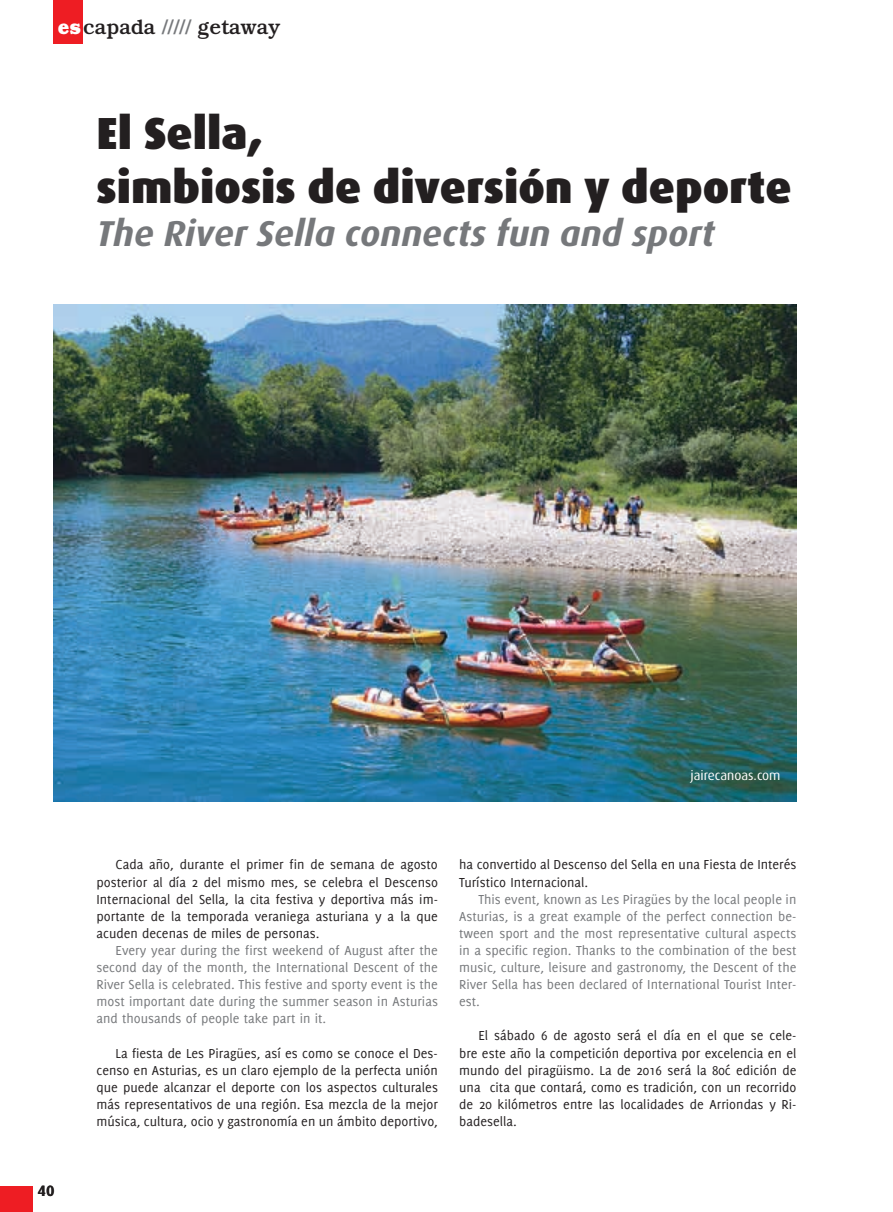
<style>
.page{position:relative;width:893px;height:1212px;background:#fff}
.page>*{position:absolute;margin:0;border:0;box-sizing:border-box;transform-origin:0 0}
.t1{font:900 45px/54px "Dax";color:#231f20}
.t2{font:italic 700 36px "Dax";color:#76787b}
.t3{font:500 21px "Bookman Std";color:#231f20}
.t4{font:700 15px "Dax";color:#231f20}
.t5{font:14.25px/17.1px "Delicious";color:#231f20;text-align:justify}
.t6{font:14.25px/17.1px "Delicious";color:#76787b;text-align:justify}
.t7{font:13.5px "Dax";color:#fff}
.s1{font-weight:700;color:#fff}
.s2{color:#76787b}
</style>
<div class="page">
<div style="left:53px;top:0;width:30px;height:43px;background:#ee1d23"></div>
<div style="left:0;top:1186px;width:33px;height:26px;background:#ee1d23"></div>
<img style="left:53px;top:304px;width:743px;height:498px">
<h3 class="t3" style="left:58px;top:15px;width:224px"><span class="s1">es</span>capada <span class="s2">/////</span> getaway</h3>
<h1 class="t1" style="left:97px;top:107px;width:696px">El Sella,<br>simbiosis de diversión y deporte</h1>
<h2 class="t2" style="left:97px;top:214px;width:620px">The River Sella connects fun and sport</h2>
<p class="t4" style="left:38px;top:1182px;width:18px">40</p>
<p class="t7" style="left:690px;top:767px;width:92px">jairecanoas.com</p>
<p class="t5" style="left:97px;top:856px;width:343px;text-indent:19px">Cada año, durante el primer fin de semana de agosto posterior al día 2 del mismo mes, se celebra el Descenso Internacional del Sella, la cita festiva y deportiva más im&shy;portante de la temporada veraniega asturiana y a la que acuden decenas de miles de personas.</p>
<p class="t6" style="left:97px;top:941px;width:343px;text-indent:19px">Every year during the first weekend of August after the second day of the month, the International Descent of the River Sella is celebrated. This festive and sporty event is the most important date during the summer season in Asturias and thousands of people take part in it.</p>
<p class="t5" style="left:97px;top:1044px;width:343px;text-indent:19px">La fiesta de Les Piragües, así es como se conoce el Des&shy;censo en Asturias, es un claro ejemplo de la perfecta unión que puede alcanzar el deporte con los aspectos culturales más representativos de una región. Esa mezcla de la mejor música, cultura, ocio y gastronomía en un ámbito deportivo,</p>
<p class="t5" style="left:459px;top:856px;width:339px">ha convertido al Descenso del Sella en una Fiesta de Interés<br>Turístico Internacional.</p>
<p class="t6" style="left:459px;top:890px;width:339px;text-indent:19px">This event, known as Les Piragües by the local people in Asturias, is a great example of the perfect connection be&shy;tween sport and the most representative cultural aspects in a specific region. Thanks to the combination of the best music, culture, leisure and gastronomy, the Descent of the River Sella has been declared of International Tourist Inter&shy;est.</p>
<p class="t5" style="left:459px;top:1027px;width:339px;text-indent:19px">El sábado 6 de agosto será el día en el que se cele&shy;bre este año la competición deportiva por excelencia en el mundo del piragüismo. La de 2016 será la 80º edición de una cita que contará, como es tradición, con un recorrido de 20 kilómetros entre las localidades de Arriondas y Ri&shy;badesella.</p>
</div>
